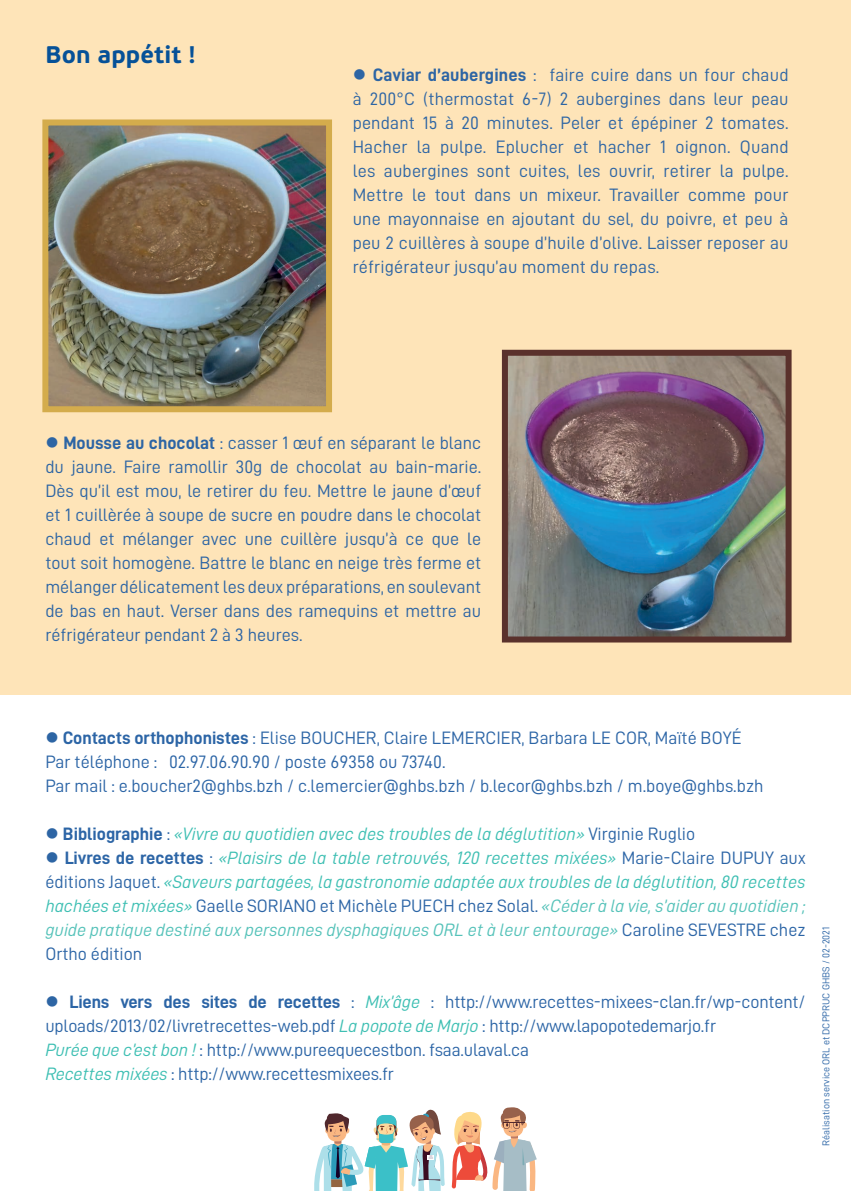
<style>
.page{position:relative;width:851px;height:1191px;background:#fff}
.page>*{position:absolute;margin:0;border:0;box-sizing:border-box;transform-origin:0 0}
.t1{font:700 24px "PF Beau Sans Pro";color:#065198}
.t2{font:18px/24px "D DIN";color:#2d65a4;text-align:justify}
.t3{font:18px/24px "D DIN";color:#2c65a6}
.t4{font:18px/24px "D DIN Italic";color:#3ebfb3}
.t5{font:18px "D DIN Italic";color:#55c2b9}
.t6{font:10px "D DIN";color:#2c65a6}
.s1{font-family:"D DIN Bold"}
.s2{color:#2d65a4}
.s3{font-family:"D DIN Bold";color:#2c65a6}
.s4{font-family:"D DIN";color:#2c65a6}
.s5{font-family:"D DIN Italic";color:#3ebfb3}
.s6{font-family:"D DIN Italic";color:#55c2b9}
</style>
<div class="page">
<svg style="left:451px;top:1107px;width:85px;height:84px"></svg>
<svg style="left:314px;top:1109px;width:131px;height:82px"></svg>
<div style="left:0;top:0;width:850px;height:694px;background:#fee4b8"></div>
<img style="left:509px;top:357px;width:275px;height:278px">
<div style="left:502px;top:350px;width:289px;height:292px;border:6px solid #5a312c"></div>
<img style="left:49px;top:126px;width:276px;height:279px">
<div style="left:42px;top:119px;width:290px;height:293px;border:6px solid #d4ac4c"></div>
<h1 class="t1" style="left:45px;top:40px;width:152px">Bon appétit !</h1>
<p class="t2" style="left:352px;top:62px;width:437px">● <span class="s1">Caviar d’aubergines</span> : faire cuire dans un four chaud à 200°C (thermostat 6-7) 2 aubergines dans leur peau pendant 15 à 20 minutes. Peler et épépiner 2 tomates.<br>Hacher la pulpe. Eplucher et hacher 1 oignon. Quand les aubergines sont cuites, les ouvrir, retirer la pulpe.<br>Mettre le tout dans un mixeur. Travailler comme pour une mayonnaise en ajoutant du sel, du poivre, et peu à peu 2 cuillères à soupe d’huile d’olive. Laisser reposer au réfrigérateur jusqu’au moment du repas.</p>
<p class="t2" style="left:45px;top:431px;width:437px">● <span class="s1">Mousse au chocolat</span> : casser 1 œuf en séparant le blanc du jaune. Faire ramollir 30g de chocolat au bain-marie.<br>Dès qu’il est mou, le retirer du feu. Mettre le jaune d’œuf et 1 cuillèrée à soupe de sucre en poudre dans le chocolat chaud et mélanger avec une cuillère jusqu’à ce que le tout soit homogène. Battre le blanc en neige très ferme et mélanger délicatement les deux préparations, en soulevant de bas en haut. Verser dans des ramequins et mettre au réfrigérateur pendant 2 à 3 heures.</p>
<p class="t3" style="left:45px;top:725px;width:719px"><span class="s2">●</span> <span class="s1">Contacts orthophonistes</span> : Elise BOUCHER, Claire LEMERCIER, Barbara LE COR, Maïté BOYÉ<br>Par téléphone : 02.97.06.90.90 / poste 69358 ou 73740.<br>Par mail : e.boucher2@ghbs.bzh / c.lemercier@ghbs.bzh / b.lecor@ghbs.bzh / m.boye@ghbs.bzh</p>
<p class="t4" style="left:45px;top:821px;width:651px"><span class="s2">●</span> <span class="s3">Bibliographie</span> <span class="s4">:</span> «Vivre au quotidien avec des troubles de la déglutition» <span class="s4">Virginie Ruglio</span></p>
<p class="t4" style="left:45px;top:845px;width:761px"><span class="s2">●</span> <span class="s3">Livres de recettes</span> <span class="s4">:</span> «Plaisirs de la table retrouvés, 120 recettes mixées» <span class="s4">Marie-Claire DUPUY aux éditions Jaquet.</span> «Saveurs partagées, la gastronomie adaptée aux troubles de la déglutition, 80 recettes</p>
<p class="t3" style="left:45px;top:893px;width:761px"><span class="s5">hachées et mixées»</span> Gaelle SORIANO et Michèle PUECH chez Solal. <span class="s6">«Céder à la vie, s’aider au quotidien ;</span></p>
<p class="t5" style="left:45px;top:919px;width:761px">guide pratique destiné aux personnes dysphagiques ORL et à leur entourage» <span class="s4">Caroline SEVESTRE chez</span></p>
<p class="t3" style="left:45px;top:941px;width:98px">Ortho édition</p>
<p class="t3" style="left:45px;top:989px;width:761px"><span class="s2">●</span> <span class="s1">Liens vers des sites de recettes</span> : <span class="s5">Mix’âge</span> : http://www.recettes-mixees-clan.fr/wp-content/ uploads/2013/02/livretrecettes-web.pdf <span class="s5">La popote de Marjo</span> : http://www.lapopotedemarjo.fr<br><span class="s5">Purée que c’est bon !</span> : http://www.pureequecestbon. fsaa.ulaval.ca<br><span class="s5">Recettes mixées</span> : http://www.recettesmixees.fr</p>
<p class="t6" style="left:820px;top:1145px;width:220px;rotate:-90deg">Réalisation service ORL et DCPPRUC GHBS / 02-2021</p>
</div>
